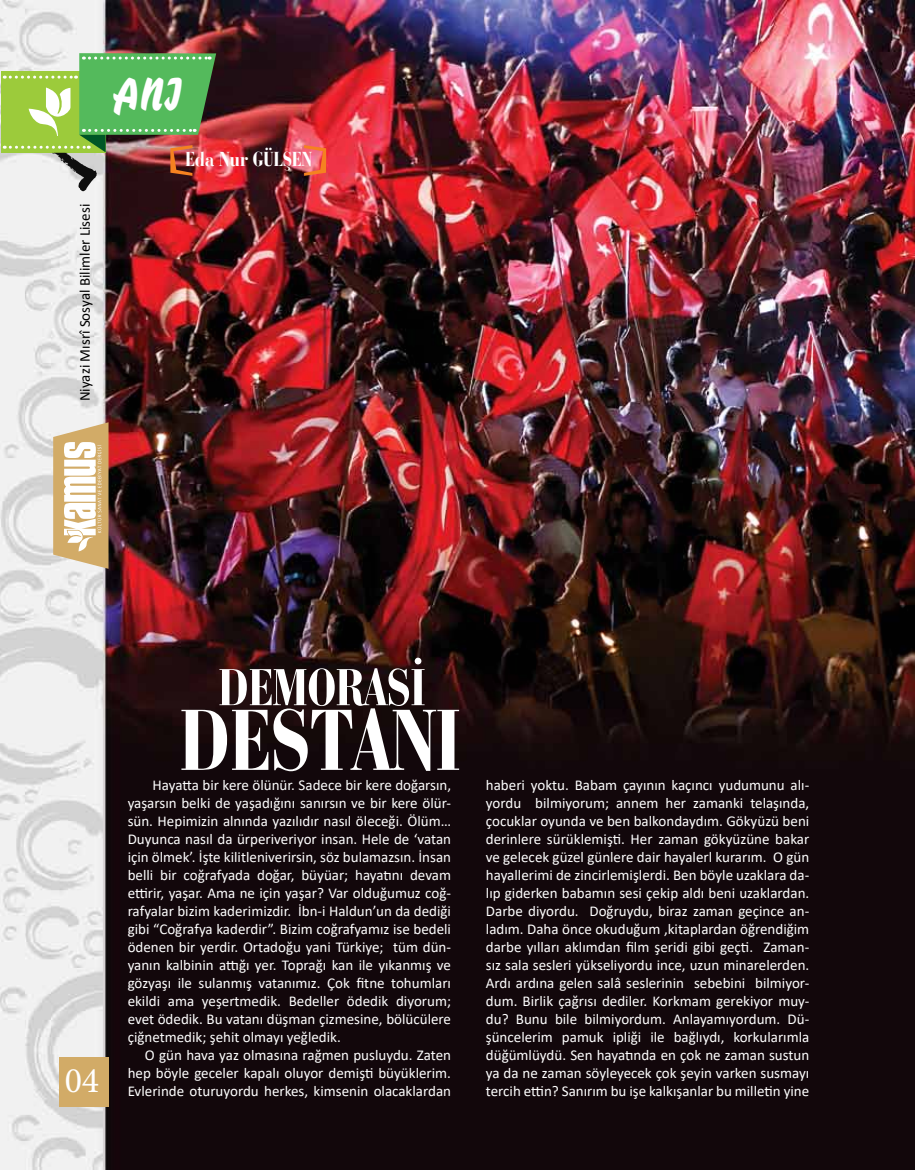
<style>
.page{position:relative;width:915px;height:1170px;background:#fff}
.page>*{position:absolute;margin:0;border:0;box-sizing:border-box;transform-origin:0 0}
.t1{font:700 condensed 90px "Bauer Bodoni BT";color:#fff}
.t2{font:700 condensed 54px "Bauer Bodoni BT";color:#fff}
.t3{font:45px "Brush 738 BT Regular A";color:#fff}
.t4{font:36px "Minion Pro";color:#fff}
.t5{font:700 condensed 21px "Bauer Bodoni BT";color:#fff}
.t6{font:15px/18px "Calibri";color:#fff;text-align:justify}
.t7{font:15px "Calibri";color:#000}
</style>
<div class="page">
<img style="left:0;top:0;width:914px;height:1169px">
<div style="left:1px;top:71px;width:105px;height:81px;background:#9ccb3b"></div>
<div style="left:60px;top:1056px;width:49px;height:50px;background:#d2ab67"></div>
<svg style="left:304px;top:145px;width:22px;height:31px"></svg>
<img style="left:4px;top:53px;width:212px;height:138px">
<svg style="left:53px;top:422px;width:55px;height:146px"></svg>
<p class="t7" style="left:75px;top:401px;width:199px;rotate:-90deg">Niyazi Mısrî Sosyal Bilimler Lisesi</p>
<h3 class="t3" style="left:112px;top:67px;width:72px">ANI</h3>
<h3 class="t5" style="left:185px;top:146px;width:128px">Eda Nur GÜLŞEN</h3>
<h3 class="t4" style="left:65px;top:1056px;width:36px">04</h3>
<h2 class="t2" style="left:219px;top:653px;width:208px">DEMORASİ</h2>
<h1 class="t1" style="left:180px;top:683px;width:281px">DESTANI</h1>
<p class="t6" style="left:128px;top:775px;width:325px;text-indent:25px">Hayatta bir kere ölünür. Sadece bir kere doğarsın, yaşarsın belki de yaşadığını sanırsın ve bir kere ölür&shy;sün. Hepimizin alnında yazılıdır nasıl öleceği. Ölüm… Duyunca nasıl da ürperiveriyor insan. Hele de ‘vatan için ölmek’. İşte kilitleniverirsin, söz bulamazsın. İnsan belli bir coğrafyada doğar, büyüar; hayatını devam ettirir, yaşar. Ama ne için yaşar? Var olduğumuz coğ&shy;rafyalar bizim kaderimizdir. İbn-i Haldun’un da dediği gibi “Coğrafya kaderdir”. Bizim coğrafyamız ise bedeli ödenen bir yerdir. Ortadoğu yani Türkiye; tüm dün&shy;yanın kalbinin attığı yer. Toprağı kan ile yıkanmış ve gözyaşı ile sulanmış vatanımız. Çok fitne tohumları ekildi ama yeşertmedik. Bedeller ödedik diyorum; evet ödedik. Bu vatanı düşman çizmesine, bölücülere çiğnetmedik; şehit olmayı yeğledik.</p>
<p class="t6" style="left:128px;top:1045px;width:325px;text-indent:17px">O gün hava yaz olmasına rağmen pusluydu. Zaten hep böyle geceler kapalı oluyor demişti büyüklerim.<br>Evlerinde oturuyordu herkes, kimsenin olacaklardan</p>
<p class="t6" style="left:485px;top:775px;width:325px">haberi yoktu. Babam çayının kaçıncı yudumunu alı&shy;yordu bilmiyorum; annem her zamanki telaşında, çocuklar oyunda ve ben balkondaydım. Gökyüzü beni derinlere sürüklemişti. Her zaman gökyüzüne bakar ve gelecek güzel günlere dair hayalerl kurarım. O gün hayallerimi de zincirlemişlerdi. Ben böyle uzaklara da&shy;lıp giderken babamın sesi çekip aldı beni uzaklardan.<br>Darbe diyordu. Doğruydu, biraz zaman geçince an&shy;ladım. Daha önce okuduğum ,kitaplardan öğrendiğim darbe yılları aklımdan film şeridi gibi geçti. Zaman&shy;sız sala sesleri yükseliyordu ince, uzun minarelerden.<br>Ardı ardına gelen salâ seslerinin sebebini bilmiyor&shy;dum. Birlik çağrısı dediler. Korkmam gerekiyor muy&shy;du? Bunu bile bilmiyordum. Anlayamıyordum. Dü&shy;şüncelerim pamuk ipliği ile bağlıydı, korkularımla düğümlüydü. Sen hayatında en çok ne zaman sustun ya da ne zaman söyleyecek çok şeyin varken susmayı tercih ettin? Sanırım bu işe kalkışanlar bu milletin yine</p>
</div>
